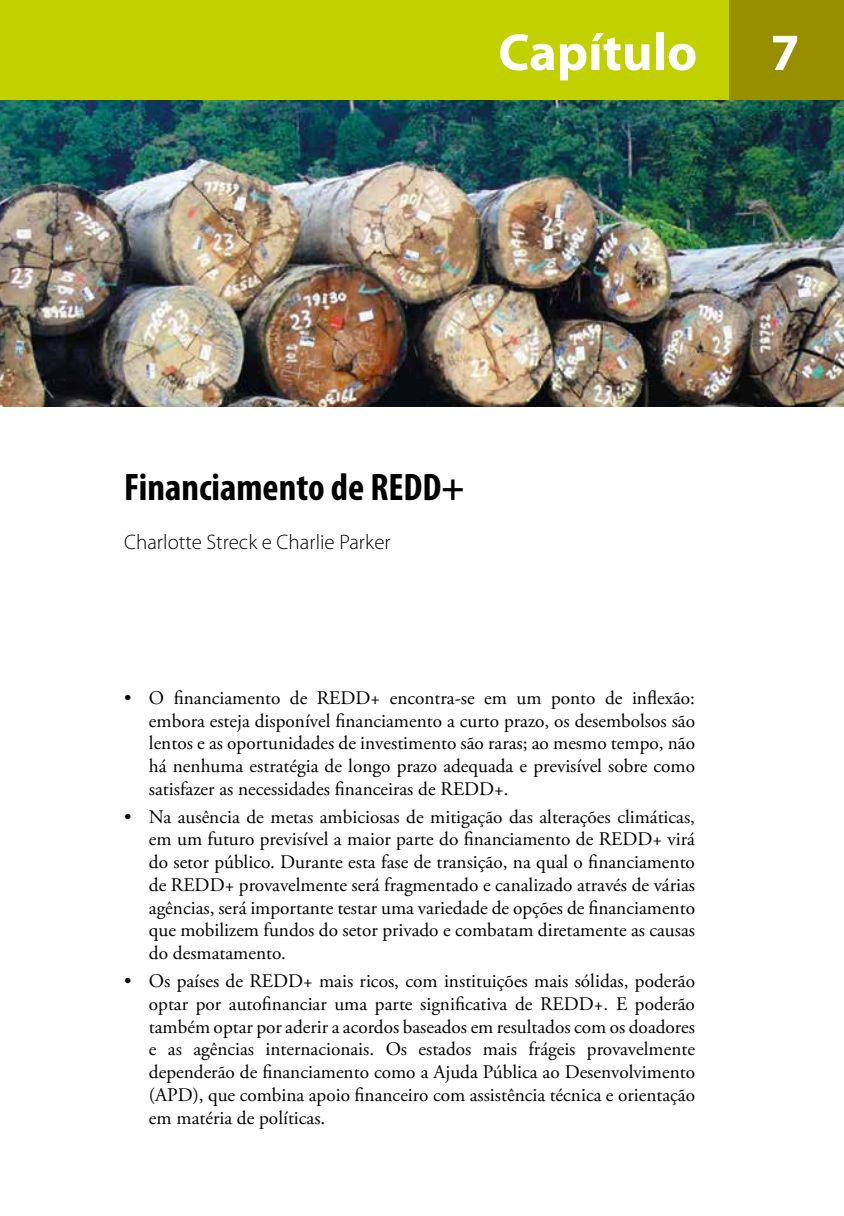
<style>
.page{position:relative;width:844px;height:1216px;background:#fff}
.page>*{position:absolute;margin:0;border:0;box-sizing:border-box;transform-origin:0 0}
.t1{font:700 52.5px "Myriad Pro";color:#fff}
.t2{font:700 condensed 38.5px "Myriad Pro";color:#000}
.t3{font:300 21px "Myriad Pro";color:#000}
.t4{font:19.25px/22.8px "Adobe Garamond Pro";color:#000;text-align:justify}
</style>
<div class="page">
<img style="left:0;top:99px;width:843px;height:308px">
<div style="left:0;top:0;width:843px;height:99px;background:#c1d100"></div>
<div style="left:729px;top:0;width:114px;height:99px;background:#978f00"></div>
<h1 class="t1" style="left:498px;top:23px;width:200px">Capítulo</h1>
<h1 class="t1" style="left:770px;top:23px;width:31px">7</h1>
<h2 class="t2" style="left:124px;top:466px;width:342px">Financiamento de REDD+</h2>
<p class="t3" style="left:124px;top:531px;width:268px">Charlotte Streck e Charlie Parker</p>
<p class="t4" style="left:149px;top:687px;width:547px;text-indent:-25px">• O financiamento de REDD+ encontra-se em um ponto de inflexão: embora esteja disponível financiamento a curto prazo, os desembolsos são lentos e as oportunidades de investimento são raras; ao mesmo tempo, não há nenhuma estratégia de longo prazo adequada e previsível sobre como satisfazer as necessidades financeiras de REDD+.</p>
<p class="t4" style="left:149px;top:805px;width:547px;text-indent:-25px">• Na ausência de metas ambiciosas de mitigação das alterações climáticas, em um futuro previsível a maior parte do financiamento de REDD+ virá do setor público. Durante esta fase de transição, na qual o financiamento de REDD+ provavelmente será fragmentado e canalizado através de várias agências, será importante testar uma variedade de opções de financiamento que mobilizem fundos do setor privado e combatam diretamente as causas do desmatamento.</p>
<p class="t4" style="left:149px;top:970px;width:547px;text-indent:-25px">• Os países de REDD+ mais ricos, com instituições mais sólidas, poderão optar por autofinanciar uma parte significativa de REDD+. E poderão também optar por aderir a acordos baseados em resultados com os doadores e as agências internacionais. Os estados mais frágeis provavelmente dependerão de financiamento como a Ajuda Pública ao Desenvolvimento (APD), que combina apoio financeiro com assistência técnica e orientação em matéria de políticas.</p>
</div>
